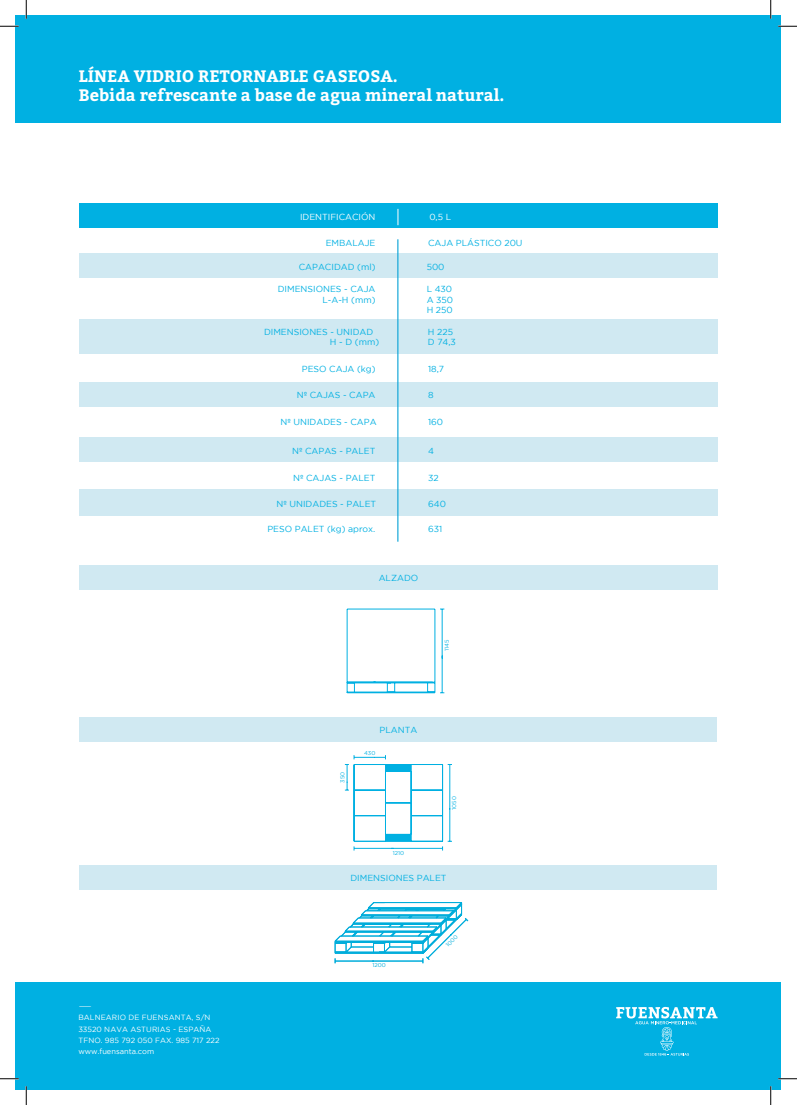
<style>
.page{position:relative;width:797px;height:1105px;background:#fff}
.page>*{position:absolute;margin:0;border:0;box-sizing:border-box;transform-origin:0 0}
.t1{font:700 16.5px/19.9px "Bitter";color:#fff}
.t2{font:8.75px/10.5px "Gotham";color:#00b0e2}
.t3{font:8.75px "Gotham";color:#fff}
.t4{font:7.5px/11.4px "Gotham";letter-spacing:.015em;color:#fff;scale:2 1}
.t5{font:5.62px "Gotham";color:#00b0e2}
.t6{font:5.62px "Gotham";color:#00addb}
</style>
<div class="page">
<div style="left:79px;top:489px;width:638px;height:26px;background:#d0e9f2"></div>
<div style="left:79px;top:437px;width:638px;height:25px;background:#d0e9f2"></div>
<div style="left:16px;top:16px;width:765px;height:107px;background:#00b0e2"></div>
<div style="left:16px;top:982px;width:765px;height:107px;background:#00b0e2"></div>
<div style="left:79px;top:253px;width:638px;height:25px;background:#d0e9f2"></div>
<div style="left:79px;top:319px;width:638px;height:35px;background:#d0e9f2"></div>
<div style="left:79px;top:382px;width:638px;height:25px;background:#d0e9f2"></div>
<div style="left:79px;top:565px;width:638px;height:25px;background:#d0e9f2"></div>
<div style="left:80px;top:717px;width:637px;height:25px;background:#d0e9f2"></div>
<div style="left:80px;top:865px;width:637px;height:25px;background:#d0e9f2"></div>
<div style="left:79px;top:203px;width:638px;height:25px;background:#00b0e2"></div>
<hr style="left:397px;top:239px;width:1px;height:303px;background:#00b0e2">
<svg style="left:334px;top:902px;width:135px;height:61px"></svg>
<svg style="left:616px;top:1007px;width:101px;height:48px"></svg>
<svg style="left:397px;top:209px;width:1px;height:16px"></svg>
<svg style="left:0;top:25px;width:19px;height:2px"></svg>
<svg style="left:778px;top:25px;width:19px;height:2px"></svg>
<svg style="left:0;top:1078px;width:19px;height:1px"></svg>
<svg style="left:778px;top:1078px;width:19px;height:1px"></svg>
<svg style="left:25px;top:0;width:2px;height:19px"></svg>
<svg style="left:25px;top:1086px;width:2px;height:19px"></svg>
<svg style="left:770px;top:0;width:1px;height:19px"></svg>
<svg style="left:770px;top:1086px;width:1px;height:19px"></svg>
<hr style="left:434px;top:609px;width:1px;height:73px;background:#00b0e2">
<hr style="left:347px;top:609px;width:88px;height:1px;background:#00b0e2">
<hr style="left:347px;top:609px;width:1px;height:73px;background:#00b0e2">
<svg style="left:347px;top:682px;width:97px;height:11px"></svg>
<hr style="left:442px;top:656px;width:1px;height:37px;background:#00b0e2">
<hr style="left:442px;top:609px;width:1px;height:49px;background:#00b0e2">
<hr style="left:411px;top:815px;width:31px;height:1px;background:#00b0e2">
<hr style="left:411px;top:790px;width:31px;height:1px;background:#00b0e2">
<hr style="left:354px;top:764px;width:88px;height:1px;background:#00b0e2">
<hr style="left:354px;top:841px;width:88px;height:1px;background:#00b0e2">
<svg style="left:345px;top:755px;width:67px;height:95px"></svg>
<hr style="left:354px;top:848px;width:39px;height:1px;background:#00b0e2">
<hr style="left:391px;top:848px;width:51px;height:1px;background:#00b0e2">
<svg style="left:442px;top:764px;width:10px;height:86px"></svg>
<hr style="left:449px;top:764px;width:1px;height:45px;background:#00b0e2">
<hr style="left:449px;top:808px;width:1px;height:33px;background:#00b0e2">
<h1 class="t1" style="left:79px;top:65px;width:427px">LÍNEA VIDRIO RETORNABLE GASEOSA.<br>Bebida refrescante a base de agua mineral natural.</h1>
<p class="t3" style="left:300px;top:212px;width:77px">IDENTIFICACIÓN</p>
<p class="t2" style="left:326px;top:238px;width:51px">EMBALAJE</p>
<p class="t2" style="left:299px;top:261px;width:78px">CAPACIDAD (ml)</p>
<p class="t2" style="left:278px;top:284px;width:99px;text-align:right">DIMENSIONES - CAJA<br>L-A-H (mm)</p>
<p class="t3" style="left:429px;top:212px;width:23px">0,5 L</p>
<p class="t2" style="left:428px;top:238px;width:96px">CAJA PLÁSTICO 20U</p>
<p class="t2" style="left:426px;top:261px;width:19px">500</p>
<p class="t2" style="left:426px;top:284px;width:28px;text-align:justify">L 430<br>A 350<br>H 250</p>
<p class="t2" style="left:330px;top:326px;width:51px;text-indent:-66px">DIMENSIONES - UNIDAD<br>H - D (mm)</p>
<p class="t2" style="left:428px;top:326px;width:30px">H 225<br>D 74,3</p>
<p class="t2" style="left:302px;top:363px;width:75px">PESO CAJA (kg)</p>
<p class="t2" style="left:297px;top:389px;width:80px">Nº CAJAS - CAPA</p>
<p class="t2" style="left:428px;top:363px;width:18px">18,7</p>
<p class="t2" style="left:428px;top:389px;width:7px">8</p>
<p class="t2" style="left:280px;top:417px;width:98px">Nº UNIDADES - CAPA</p>
<p class="t2" style="left:428px;top:417px;width:17px">160</p>
<p class="t2" style="left:292px;top:445px;width:85px">Nº CAPAS - PALET</p>
<p class="t2" style="left:293px;top:472px;width:84px">Nº CAJAS - PALET</p>
<p class="t2" style="left:276px;top:498px;width:101px">Nº UNIDADES - PALET</p>
<p class="t2" style="left:267px;top:523px;width:109px">PESO PALET (kg) aprox.</p>
<p class="t2" style="left:428px;top:445px;width:7px">4</p>
<p class="t2" style="left:428px;top:472px;width:12px">32</p>
<p class="t2" style="left:428px;top:498px;width:19px">640</p>
<p class="t2" style="left:428px;top:523px;width:16px">631</p>
<p class="t2" style="left:379px;top:572px;width:41px">ALZADO</p>
<p class="t5" style="left:444px;top:651px;width:13px;rotate:-90deg">1145</p>
<p class="t5" style="left:339px;top:783px;width:12px;rotate:-90deg">350</p>
<p class="t2" style="left:379px;top:725px;width:39px">PLANTA</p>
<p class="t5" style="left:364px;top:750px;width:13px">430</p>
<p class="t5" style="left:393px;top:850px;width:13px">1210</p>
<p class="t5" style="left:451px;top:809px;width:15px;rotate:-90deg">1050</p>
<p class="t2" style="left:350px;top:872px;width:98px">DIMENSIONES PALET</p>
<p class="t4" style="left:78px;top:1000px;width:72px">—<br>BALNEARIO DE FUENSANTA, S/N<br>33520 NAVA ASTURIAS - ESPAÑA<br>TFNO. 985 792 050 FAX. 985 717 222 www.fuensanta.com</p>
<p class="t6" style="left:372px;top:962px;width:15px">1200</p>
<p class="t6" style="left:444px;top:943px;width:15px;rotate:-45deg">1000</p>
</div>
